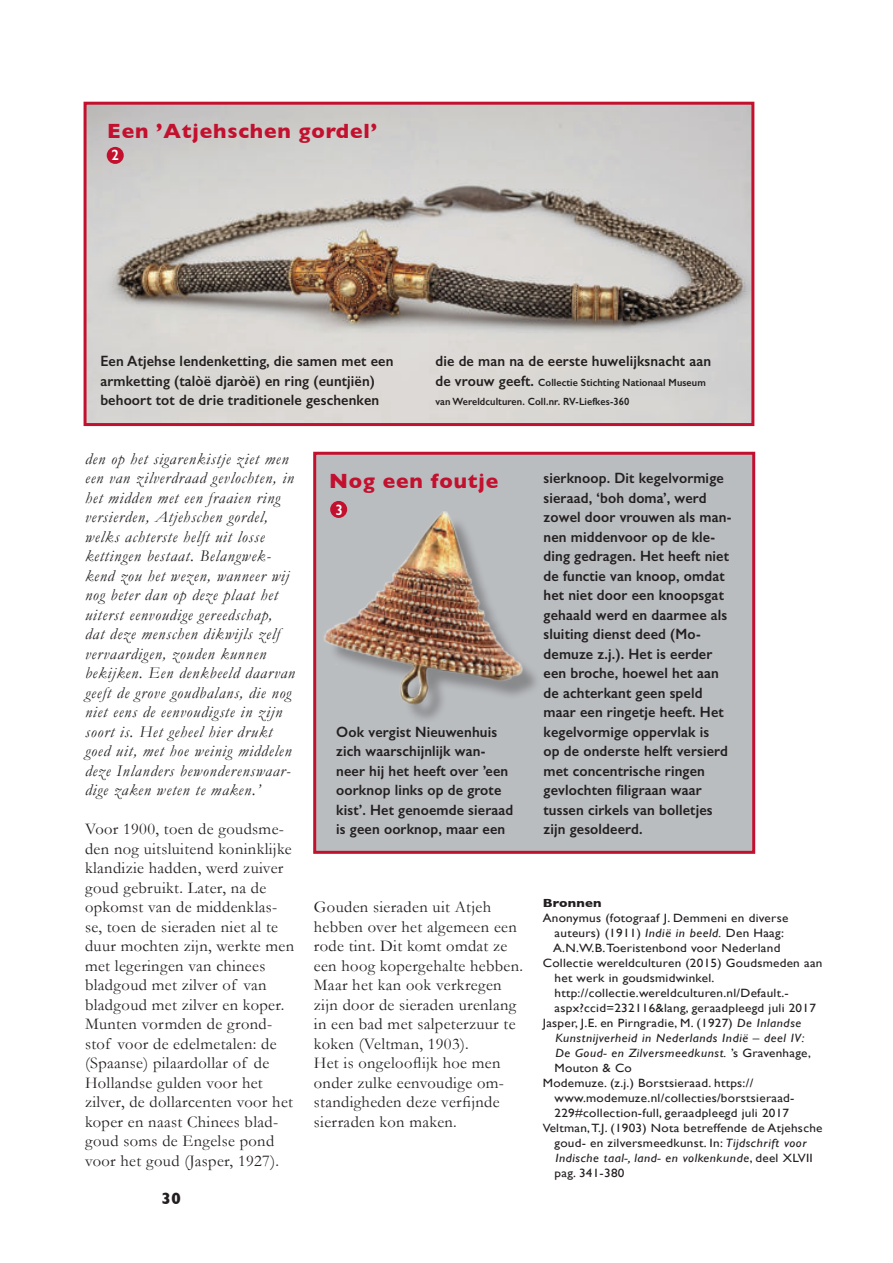
<style>
.page{position:relative;width:893px;height:1263px;background:#fff}
.page>*{position:absolute;margin:0;border:0;box-sizing:border-box;transform-origin:0 0}
.t1{font:700 21px "Gill Sans";letter-spacing:.04em;color:#c3102e}
.t2{font:16.5px/19.5px "Garamond";letter-spacing:.02em;color:#231f20}
.t3{font:italic 16.5px/19.5px "Garamond";letter-spacing:.05em;color:#231f20}
.t4{font:700 16.5px "Gill Sans";color:#231f20;scale:.95 1}
.t5{font:600 15px/19.5px "Gill Sans";letter-spacing:.01em;color:#231f20;scale:.95 1}
.t6{font:600 15px "Gill Sans";color:#fff;scale:.95 1}
.t7{font:12px "Gill Sans";letter-spacing:.02em;color:#231f20;scale:1.1 1}
.t8{font:italic 12px "Gill Sans";letter-spacing:.04em;color:#231f20;scale:1.1 1}
.t9{font:700 12px "Gill Sans";letter-spacing:.02em;color:#231f20;scale:1.1 1}
.t10{font:600 10.5px/19.5px "Gill Sans";letter-spacing:.01em;color:#231f20;scale:.95 1}
.s1{font-size:15px}
.s2{font-style:italic}
.s3{font-style:normal}
</style>
<div class="page">
<div style="left:313px;top:452px;width:442px;height:402px;background:#babdc0;border:3px solid #c3102e"></div>
<img style="left:88px;top:106px;width:662px;height:316px">
<div style="left:84px;top:102px;width:670px;height:324px;border:3px solid #c3102e"></div>
<div style="left:329px;top:517px;width:213px;height:207px;background:#231f20;opacity:.33"></div>
<img style="left:324px;top:512px;width:200px;height:192px">
<div style="left:107px;top:147px;width:17px;height:17px;background:#c3102e;border-radius:50%"></div>
<div style="left:330px;top:501px;width:17px;height:17px;background:#c3102e;border-radius:50%"></div>
<h1 class="t1" style="left:107px;top:122px;width:271px">Een ’Atjehschen gordel’</h1>
<p class="t6" style="left:111px;top:149px;width:9px">2</p>
<p class="t5" style="left:100px;top:353px;width:310px">Een Atjehse lendenketting, die samen met een armketting (talòë djaròë) en ring (euntjiën) behoort tot de drie traditionele geschenken</p>
<p class="t5" style="left:435px;top:353px;width:292px">die de man na de eerste huwelijksnacht aan</p>
<p class="t10" style="left:435px;top:373px;width:286px"><span class="s1">de vrouw geeft.</span> Collectie Stichting Nationaal Museum van Wereldculturen. Coll.nr. RV-Liefkes-360</p>
<p class="t3" style="left:85px;top:450px;width:211px">den op het sigarenkistje ziet men een van zilverdraad gevlochten, in het midden met een fraaien ring versierden, Atjehschen gordel, welks achterste helft uit losse kettingen bestaat. Belangwek&shy;kend zou het wezen, wanneer wij nog beter dan op deze plaat het uiterst eenvoudige gereedschap, dat deze menschen dikwijls zelf vervaardigen, zouden kunnen bekijken. Een denkbeeld daarvan geeft de grove goudbalans, die nog niet eens de eenvoudigste in zijn soort is. Het geheel hier drukt goed uit, met hoe weinig middelen deze Inlanders bewonderenswaar&shy;dige zaken weten te maken.’</p>
<p class="t2" style="left:85px;top:821px;width:211px">Voor 1900, toen de goudsme&shy;den nog uitsluitend koninklijke klandizie hadden, werd zuiver goud gebruikt. Later, na de opkomst van de middenklas&shy;se, toen de sieraden niet al te duur mochten zijn, werkte men met legeringen van chinees bladgoud met zilver of van bladgoud met zilver en koper.<br>Munten vormden de grond&shy;stof voor de edelmetalen: de (Spaanse) pilaardollar of de<br>Hollandse gulden voor het zilver, de dollarcenten voor het koper en naast Chinees blad&shy;goud soms de Engelse pond voor het goud (Jasper, 1927).</p>
<p class="t4" style="left:162px;top:1192px;width:22px">30</p>
<h1 class="t1" style="left:329px;top:472px;width:171px">Nog een foutje</h1>
<p class="t6" style="left:336px;top:504px;width:9px">3</p>
<p class="t5" style="left:336px;top:723px;width:188px">Ook vergist Nieuwenhuis zich waarschijnlijk wan&shy;neer hij het heeft over ’een oorknop links op de grote kist’. Het genoemde sieraad is geen oorknop, maar een</p>
<p class="t5" style="left:544px;top:470px;width:199px">sierknoop. Dit kegelvormige sieraad, ‘boh doma’, werd zowel door vrouwen als man&shy;nen middenvoor op de kle&shy;ding gedragen. Het heeft niet de functie van knoop, omdat het niet door een knoopsgat gehaald werd en daarmee als sluiting dienst deed (Mo&shy;demuze z.j.). Het is eerder een broche, hoewel het aan de achterkant geen speld maar een ringetje heeft. Het kegelvormige oppervlak is<br>op de onderste helft versierd met concentrische ringen gevlochten filigraan waar tussen cirkels van bolletjes zijn gesoldeerd.</p>
<p class="t2" style="left:314px;top:899px;width:211px">Gouden sieraden uit Atjeh hebben over het algemeen een rode tint. Dit komt omdat ze een hoog kopergehalte hebben.<br>Maar het kan ook verkregen zijn door de sieraden urenlang in een bad met salpeterzuur te koken (Veltman, 1903).<br>Het is ongelooflijk hoe men onder zulke eenvoudige om&shy;standigheden deze verfijnde sierraden kon maken.</p>
<p class="t9" style="left:543px;top:898px;width:55px">Bronnen</p>
<p class="t7" style="left:543px;top:913px;width:225px">Anonymus (fotograaf J. Demmeni en diverse</p>
<p class="t7" style="left:555px;top:928px;width:210px">auteurs) (1911) <span class="s2">Indië in beeld.</span> Den Haag:</p>
<p class="t7" style="left:553px;top:943px;width:208px">A.N.W.B. Toeristenbond voor Nederland</p>
<p class="t7" style="left:543px;top:958px;width:256px">Collectie wereldculturen (2015) Goudsmeden aan</p>
<p class="t7" style="left:555px;top:973px;width:147px">het werk in goudsmidwinkel.</p>
<p class="t7" style="left:555px;top:988px;width:214px">http://collectie.wereldculturen.nl/Default.-</p>
<p class="t7" style="left:555px;top:1003px;width:239px">aspx?ccid=232116&amp;lang, geraadpleegd juli 2017</p>
<p class="t7" style="left:543px;top:1018px;width:237px">Jasper, J.E. en Pirngradie, M. (1927) <span class="s2">De Inlandse</span></p>
<p class="t8" style="left:555px;top:1033px;width:228px">Kunstnijverheid in Nederlands Indië – deel IV:</p>
<p class="t8" style="left:555px;top:1048px;width:234px">De Goud- en Zilversmeedkunst. <span class="s3">’s Gravenhage,</span></p>
<p class="t7" style="left:555px;top:1063px;width:72px">Mouton &amp; Co</p>
<p class="t7" style="left:543px;top:1078px;width:193px">Modemuze. (z.j.) Borstsieraad. https://</p>
<p class="t7" style="left:555px;top:1093px;width:220px">www.modemuze.nl/collecties/borstsieraad-</p>
<p class="t7" style="left:555px;top:1108px;width:215px">229#collection-full, geraadpleegd juli 2017</p>
<p class="t7" style="left:543px;top:1123px;width:256px">Veltman, T.J. (1903) Nota betreffende de Atjehsche</p>
<p class="t7" style="left:555px;top:1138px;width:231px">goud- en zilversmeedkunst. In: <span class="s2">Tijdschrift voor</span></p>
<p class="t8" style="left:555px;top:1153px;width:236px">Indische taal-, land- en volkenkunde<span class="s3">, deel XLVII</span></p>
<p class="t7" style="left:555px;top:1168px;width:65px">pag. 341-380</p>
</div>
